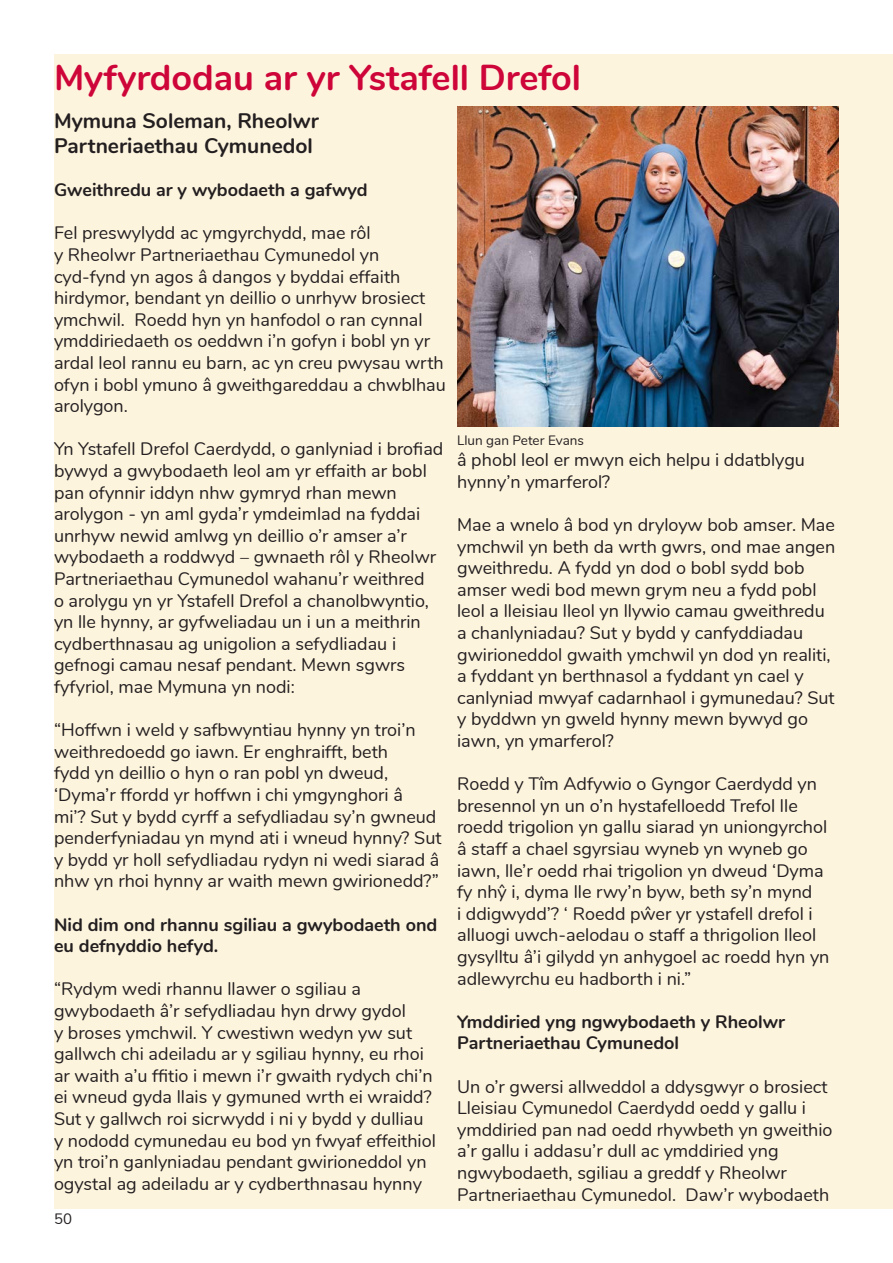
<style>
.page{position:relative;width:893px;height:1263px;background:#fff}
.page>*{position:absolute;margin:0;border:0;box-sizing:border-box;transform-origin:0 0}
.t1{font:700 36px "Nunito";color:#ce0539}
.t2{font:700 21px/25.2px "Nunito";color:#231f20}
.t3{font:18px/21.6px "Nunito";color:#231f20}
.t4{font:700 18px/21.6px "Nunito";color:#231f20}
.t5{font:15px "Nunito";color:#231f20}
.t6{font:13.5px "Nunito";color:#231f20}
</style>
<div class="page">
<div style="left:54px;top:54px;width:839px;height:1155px;background:#fdf4de"></div>
<img style="left:457px;top:107px;width:382px;height:320px">
<p class="t1" style="left:54px;top:51px;width:528px">Myfyrdodau ar yr Ystafell Drefol</p>
<p class="t2" style="left:54px;top:107px;width:266px">Mymuna Soleman, Rheolwr<br>Partneriaethau Cymunedol</p>
<p class="t4" style="left:54px;top:178px;width:315px">Gweithredu ar y wybodaeth a gafwyd</p>
<p class="t3" style="left:54px;top:221px;width:393px">Fel preswylydd ac ymgyrchydd, mae rôl<br>y Rheolwr Partneriaethau Cymunedol yn cyd-fynd yn agos â dangos y byddai effaith hirdymor, bendant yn deillio o unrhyw brosiect ymchwil. Roedd hyn yn hanfodol o ran cynnal ymddiriedaeth os oeddwn i’n gofyn i bobl yn yr ardal leol rannu eu barn, ac yn creu pwysau wrth ofyn i bobl ymuno â gweithgareddau a chwblhau arolygon.</p>
<p class="t3" style="left:54px;top:437px;width:391px">Yn Ystafell Drefol Caerdydd, o ganlyniad i brofiad bywyd a gwybodaeth leol am yr effaith ar bobl pan ofynnir iddyn nhw gymryd rhan mewn arolygon - yn aml gyda’r ymdeimlad na fyddai unrhyw newid amlwg yn deillio o’r amser a’r wybodaeth a roddwyd – gwnaeth rôl y Rheolwr Partneriaethau Cymunedol wahanu’r weithred<br>o arolygu yn yr Ystafell Drefol a chanolbwyntio, yn lle hynny, ar gyfweliadau un i un a meithrin cydberthnasau ag unigolion a sefydliadau i gefnogi camau nesaf pendant. Mewn sgwrs fyfyriol, mae Mymuna yn nodi:</p>
<p class="t3" style="left:54px;top:718px;width:389px">“Hoffwn i weld y safbwyntiau hynny yn troi’n weithredoedd go iawn. Er enghraifft, beth<br>fydd yn deillio o hyn o ran pobl yn dweud, ‘Dyma’r ffordd yr hoffwn i chi ymgynghori â<br>mi’? Sut y bydd cyrff a sefydliadau sy’n gwneud penderfyniadau yn mynd ati i wneud hynny? Sut y bydd yr holl sefydliadau rydyn ni wedi siarad â nhw yn rhoi hynny ar waith mewn gwirionedd?”</p>
<p class="t4" style="left:54px;top:912px;width:385px">Nid dim ond rhannu sgiliau a gwybodaeth ond eu defnyddio hefyd.</p>
<p class="t3" style="left:54px;top:977px;width:383px">“Rydym wedi rhannu llawer o sgiliau a gwybodaeth â’r sefydliadau hyn drwy gydol<br>y broses ymchwil. Y cwestiwn wedyn yw sut gallwch chi adeiladu ar y sgiliau hynny, eu rhoi ar waith a’u ffitio i mewn i’r gwaith rydych chi’n ei wneud gyda llais y gymuned wrth ei wraidd?<br>Sut y gallwch roi sicrwydd i ni y bydd y dulliau y nododd cymunedau eu bod yn fwyaf effeithiol yn troi’n ganlyniadau pendant gwirioneddol yn ogystal ag adeiladu ar y cydberthnasau hynny</p>
<p class="t6" style="left:457px;top:430px;width:128px">Llun gan Peter Evans</p>
<p class="t3" style="left:457px;top:448px;width:349px">â phobl leol er mwyn eich helpu i ddatblygu hynny’n ymarferol?</p>
<p class="t3" style="left:457px;top:513px;width:380px">Mae a wnelo â bod yn dryloyw bob amser. Mae ymchwil yn beth da wrth gwrs, ond mae angen gweithredu. A fydd yn dod o bobl sydd bob amser wedi bod mewn grym neu a fydd pobl leol a lleisiau lleol yn llywio camau gweithredu a chanlyniadau? Sut y bydd y canfyddiadau gwirioneddol gwaith ymchwil yn dod yn realiti, a fyddant yn berthnasol a fyddant yn cael y canlyniad mwyaf cadarnhaol i gymunedau? Sut y byddwn yn gweld hynny mewn bywyd go iawn, yn ymarferol?</p>
<p class="t3" style="left:457px;top:772px;width:374px">Roedd y Tîm Adfywio o Gyngor Caerdydd yn bresennol yn un o’n hystafelloedd Trefol lle roedd trigolion yn gallu siarad yn uniongyrchol â staff a chael sgyrsiau wyneb yn wyneb go iawn, lle’r oedd rhai trigolion yn dweud ‘Dyma fy nhŷ i, dyma lle rwy’n byw, beth sy’n mynd<br>i ddigwydd’? ‘ Roedd pŵer yr ystafell drefol i alluogi uwch-aelodau o staff a thrigolion lleol gysylltu â’i gilydd yn anhygoel ac roedd hyn yn adlewyrchu eu hadborth i ni.”</p>
<p class="t4" style="left:457px;top:1010px;width:329px">Ymddiried yng ngwybodaeth y Rheolwr<br>Partneriaethau Cymunedol</p>
<p class="t3" style="left:457px;top:1074px;width:377px">Un o’r gwersi allweddol a ddysgwyr o brosiect Lleisiau Cymunedol Caerdydd oedd y gallu i ymddiried pan nad oedd rhywbeth yn gweithio a’r gallu i addasu’r dull ac ymddiried yng ngwybodaeth, sgiliau a greddf y Rheolwr Partneriaethau Cymunedol. Daw’r wybodaeth</p>
<p class="t5" style="left:54px;top:1208px;width:19px">50</p>
</div>
